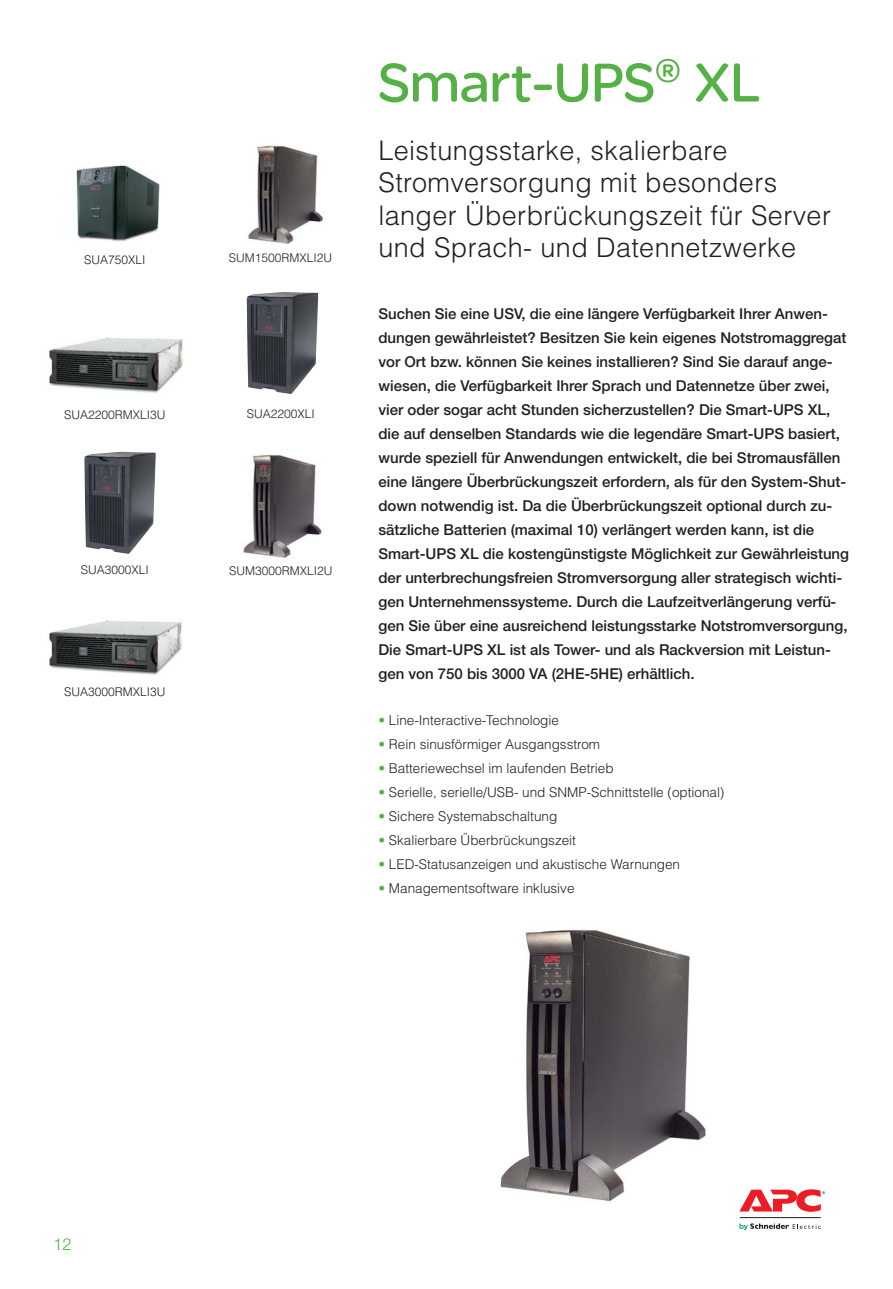
<style>
.page{position:relative;width:893px;height:1289px;background:#fff}
.page>*{position:absolute;margin:0;border:0;box-sizing:border-box;transform-origin:0 0}
.t1{font:58.5px "SE Optimist";letter-spacing:-.015em;color:#55b145}
.t2{font:300 27px/32.4px "Helvetica";letter-spacing:.015em;color:#231f20}
.t3{font:300 16.5px "Helvetica Neue";color:#55b145}
.t4{font:500 15px/24px "Helvetica Neue";color:#231f20}
.t5{font:300 13.5px "Helvetica";color:#231f20}
.t6{font:300 12px "Helvetica";color:#231f20}
.s1{color:#55b145}
</style>
<div class="page">
<img style="left:500px;top:930px;width:255px;height:282px">
<svg style="left:739px;top:1223px;width:82px;height:6px"></svg>
<hr style="left:740px;top:1217px;width:81px;height:1px;background:#231f20">
<svg style="left:739px;top:1189px;width:86px;height:22px"></svg>
<img style="left:49px;top:337px;width:134px;height:56px">
<img style="left:76px;top:165px;width:84px;height:76px">
<img style="left:246px;top:145px;width:77px;height:99px">
<img style="left:49px;top:620px;width:133px;height:55px">
<img style="left:243px;top:454px;width:79px;height:104px">
<img style="left:84px;top:452px;width:72px;height:102px">
<img style="left:247px;top:292px;width:71px;height:102px">
<p class="t6" style="left:84px;top:255px;width:63px">SUA750XLI</p>
<p class="t6" style="left:229px;top:253px;width:105px">SUM1500RMXLI2U</p>
<p class="t6" style="left:64px;top:410px;width:103px">SUA2200RMXLI3U</p>
<p class="t6" style="left:247px;top:409px;width:69px">SUA2200XLI</p>
<p class="t6" style="left:81px;top:565px;width:69px">SUA3000XLI</p>
<p class="t6" style="left:229px;top:566px;width:105px">SUM3000RMXLI2U</p>
<p class="t6" style="left:64px;top:687px;width:103px">SUA3000RMXLI3U</p>
<h1 class="t1" style="left:378px;top:61px;width:384px">Smart-UPS<sup>®</sup> XL</h1>
<h2 class="t2" style="left:378px;top:137px;width:454px">Leistungsstarke, skalierbare Stromversorgung mit besonders langer Überbrückungszeit für Server und Sprach- und Datennetzwerke</h2>
<p class="t4" style="left:378px;top:303px;width:472px">Suchen Sie eine USV, die eine längere Verfügbarkeit Ihrer Anwen&shy;dungen gewährleistet? Besitzen Sie kein eigenes Notstromaggregat vor Ort bzw. können Sie keines installieren? Sind Sie darauf ange&shy;wiesen, die Verfügbarkeit Ihrer Sprach und Datennetze über zwei, vier oder sogar acht Stunden sicherzustellen? Die Smart-UPS XL, die auf denselben Standards wie die legendäre Smart-UPS basiert, wurde speziell für Anwendungen entwickelt, die bei Stromausfällen eine längere Überbrückungszeit erfordern, als für den System-Shut&shy;down notwendig ist. Da die Überbrückungszeit optional durch zu&shy;sätzliche Batterien (maximal 10) verlängert werden kann, ist die Smart-UPS XL die kostengünstigste Möglichkeit zur Gewährleistung der unterbrechungsfreien Stromversorgung aller strategisch wichti&shy;gen Unternehmenssysteme. Durch die Laufzeitverlängerung verfü&shy;gen Sie über eine ausreichend leistungsstarke Notstromversorgung, Die Smart-UPS XL ist als Tower- und als Rackversion mit Leistun&shy;gen von 750 bis 3000 VA (2HE-5HE) erhältlich.</p>
<p class="t5" style="left:378px;top:714px;width:182px"><span class="s1">•</span> Line-Interactive-Technologie</p>
<p class="t5" style="left:378px;top:738px;width:223px"><span class="s1">•</span> Rein sinusförmiger Ausgangsstrom</p>
<p class="t5" style="left:378px;top:762px;width:237px"><span class="s1">•</span> Batteriewechsel im laufenden Betrieb</p>
<p class="t5" style="left:378px;top:786px;width:347px"><span class="s1">•</span> Serielle, serielle/USB- und SNMP-Schnittstelle (optional)</p>
<p class="t5" style="left:378px;top:810px;width:180px"><span class="s1">•</span> Sichere Systemabschaltung</p>
<p class="t5" style="left:378px;top:834px;width:199px"><span class="s1">•</span> Skalierbare Überbrückungszeit</p>
<p class="t5" style="left:378px;top:858px;width:303px"><span class="s1">•</span> LED-Statusanzeigen und akustische Warnungen</p>
<p class="t5" style="left:378px;top:882px;width:198px"><span class="s1">•</span> Managementsoftware inklusive</p>
<p class="t3" style="left:53px;top:1238px;width:20px">12</p>
</div>
